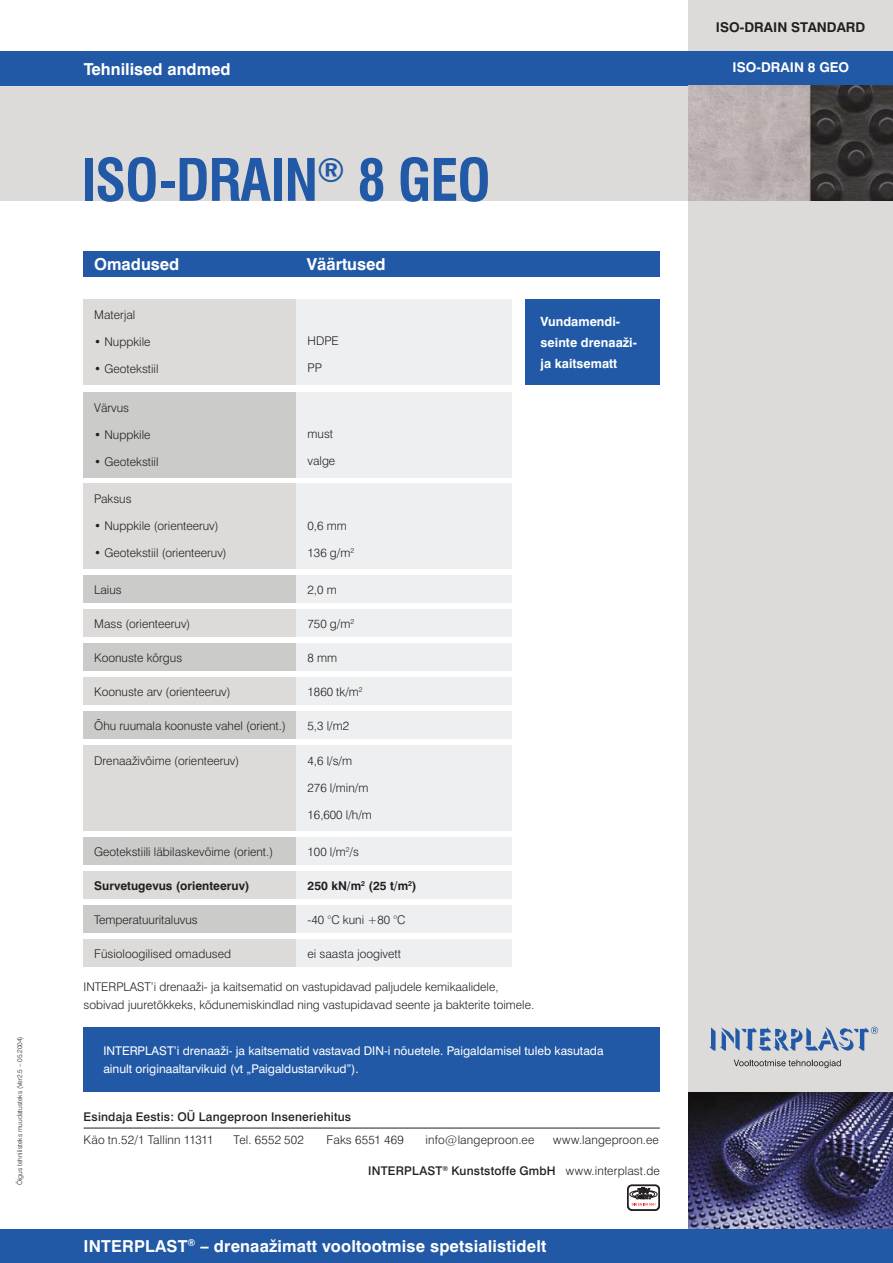
<style>
.page{position:relative;width:893px;height:1263px;background:#fff}
.page>*{position:absolute;margin:0;border:0;box-sizing:border-box;transform-origin:0 0}
.t1{font:700 condensed 57px "Swiss 721 BT";letter-spacing:-.02em;color:#2159a6}
.t2{font:700 16.5px "Swiss 721 BT";letter-spacing:.01em;color:#fff}
.t3{font:700 13.5px "Swiss 721 BT";color:#231f20}
.t4{font:700 13.5px "Swiss 721 BT";color:#fff}
.t5{font:700 12.75px/21px "Swiss 721 BT";color:#fff}
.t6{font:300 12px/18px "Swiss 721 BT";color:#231f20}
.t7{font:12px/18px "Swiss 721 BT";color:#fff}
.t8{font:500 12px "Swiss 721 BT";letter-spacing:.015em;color:#231f20}
.t9{font:700 12px "Swiss 721 BT";color:#231f20}
.t10{font:700 12px/16.5px "Helvetica";color:#fff}
.t11{font:300 12px "Swiss 721 BT";letter-spacing:.02em;color:#231f20}
.t12{font:300 6.75px "Swiss 721 BT";color:#231f20}
.s1{font-weight:300}
</style>
<div class="page">
<div style="left:0;top:75px;width:893px;height:126px;background:#dddbda"></div>
<div style="left:689px;top:0;width:204px;height:1263px;background:#dddbda"></div>
<img style="left:689px;top:1092px;width:204px;height:137px">
<div style="left:0;top:1229px;width:893px;height:34px;background:#2159a6"></div>
<div style="left:0;top:51px;width:893px;height:34px;background:#2159a6"></div>
<svg style="left:709px;top:1027px;width:169px;height:23px"></svg>
<svg style="left:734px;top:1060px;width:107px;height:8px"></svg>
<hr style="left:84px;top:1128px;width:576px;height:1px;background:#231f20">
<svg style="left:627px;top:1185px;width:33px;height:25px"></svg>
<div style="left:84px;top:251px;width:576px;height:25px;background:#2159a6"></div>
<div style="left:84px;top:575px;width:228px;height:28px;background:#cbcbca"></div>
<div style="left:297px;top:575px;width:215px;height:28px;background:#edeff0"></div>
<div style="left:84px;top:609px;width:228px;height:28px;background:#dddbda"></div>
<div style="left:297px;top:609px;width:215px;height:28px;background:#edeff0"></div>
<div style="left:84px;top:643px;width:228px;height:28px;background:#cbcbca"></div>
<div style="left:297px;top:643px;width:215px;height:28px;background:#edeff0"></div>
<div style="left:84px;top:677px;width:228px;height:28px;background:#dddbda"></div>
<div style="left:297px;top:677px;width:215px;height:28px;background:#edeff0"></div>
<div style="left:84px;top:871px;width:228px;height:27px;background:#dddbda"></div>
<div style="left:297px;top:871px;width:215px;height:27px;background:#edeff0"></div>
<div style="left:84px;top:905px;width:228px;height:27px;background:#cbcbca"></div>
<div style="left:297px;top:905px;width:215px;height:27px;background:#edeff0"></div>
<div style="left:84px;top:939px;width:228px;height:27px;background:#dddbda"></div>
<div style="left:297px;top:939px;width:215px;height:27px;background:#edeff0"></div>
<div style="left:84px;top:837px;width:228px;height:27px;background:#cbcbca"></div>
<div style="left:297px;top:837px;width:215px;height:27px;background:#edeff0"></div>
<div style="left:84px;top:711px;width:228px;height:28px;background:#cbcbca"></div>
<div style="left:297px;top:711px;width:215px;height:28px;background:#edeff0"></div>
<div style="left:84px;top:746px;width:228px;height:85px;background:#dddbda"></div>
<div style="left:297px;top:746px;width:215px;height:85px;background:#edeff0"></div>
<div style="left:84px;top:1028px;width:576px;height:64px;background:#2159a6"></div>
<img style="left:689px;top:85px;width:204px;height:116px">
<div style="left:525px;top:300px;width:135px;height:85px;background:#2159a6"></div>
<div style="left:84px;top:300px;width:228px;height:85px;background:#dddbda"></div>
<div style="left:297px;top:300px;width:215px;height:85px;background:#edeff0"></div>
<div style="left:84px;top:392px;width:228px;height:85px;background:#cbcbca"></div>
<div style="left:297px;top:392px;width:215px;height:85px;background:#edeff0"></div>
<div style="left:84px;top:484px;width:228px;height:85px;background:#dddbda"></div>
<div style="left:297px;top:484px;width:215px;height:85px;background:#edeff0"></div>
<p class="t12" style="left:16px;top:1185px;width:150px;rotate:-90deg">Õigus tehnilisteks muudatusteks (Ver2.5 – 05.2004)</p>
<h2 class="t2" style="left:84px;top:59px;width:148px">Tehnilised andmed</h2>
<h1 class="t1" style="left:81px;top:146px;width:411px">ISO-DRAIN<sup>®</sup> 8 GEO</h1>
<h2 class="t2" style="left:94px;top:254px;width:87px">Omadused</h2>
<h2 class="t2" style="left:307px;top:254px;width:80px">Väärtused</h2>
<p class="t6" style="left:94px;top:305px;width:43px">Materjal</p>
<p class="t6" style="left:94px;top:332px;width:58px">• Nuppkile</p>
<p class="t6" style="left:94px;top:359px;width:66px">• Geotekstiil</p>
<p class="t6" style="left:94px;top:398px;width:36px">Värvus</p>
<p class="t6" style="left:94px;top:425px;width:58px">• Nuppkile</p>
<p class="t6" style="left:94px;top:452px;width:66px">• Geotekstiil</p>
<p class="t6" style="left:94px;top:490px;width:39px">Paksus</p>
<p class="t6" style="left:94px;top:517px;width:126px">• Nuppkile (orienteeruv)</p>
<p class="t6" style="left:94px;top:544px;width:134px">• Geotekstiil (orienteeruv)</p>
<p class="t6" style="left:308px;top:332px;width:33px">HDPE</p>
<p class="t6" style="left:308px;top:359px;width:16px">PP</p>
<p class="t6" style="left:308px;top:425px;width:27px">must</p>
<p class="t6" style="left:308px;top:452px;width:29px">valge</p>
<p class="t6" style="left:308px;top:517px;width:41px">0,6 mm</p>
<p class="t6" style="left:308px;top:544px;width:48px">136 g/m<sup>2</sup></p>
<p class="t6" style="left:94px;top:581px;width:29px">Laius</p>
<p class="t6" style="left:308px;top:581px;width:31px">2,0 m</p>
<p class="t6" style="left:308px;top:615px;width:48px">750 g/m<sup>2</sup></p>
<p class="t6" style="left:308px;top:649px;width:31px">8 mm</p>
<p class="t6" style="left:308px;top:683px;width:57px">1860 tk/m<sup>2</sup></p>
<p class="t6" style="left:94px;top:615px;width:98px">Mass (orienteeruv)</p>
<p class="t6" style="left:94px;top:649px;width:90px">Koonuste kõrgus</p>
<p class="t6" style="left:94px;top:683px;width:138px">Koonuste arv (orienteeruv)</p>
<p class="t6" style="left:94px;top:717px;width:193px">Õhu ruumala koonuste vahel (orient.)</p>
<p class="t6" style="left:308px;top:717px;width:43px">5,3 l/m2</p>
<p class="t6" style="left:94px;top:751px;width:147px">Drenaaživõime (orienteeruv)</p>
<p class="t6" style="left:308px;top:751px;width:46px">4,6 l/s/m</p>
<p class="t6" style="left:308px;top:778px;width:62px">276 l/min/m</p>
<p class="t6" style="left:308px;top:805px;width:66px">16,600 l/h/m</p>
<p class="t6" style="left:94px;top:842px;width:180px">Geotekstiili läbilaskevõime (orient.)</p>
<p class="t6" style="left:308px;top:842px;width:53px">100 l/m<sup>2</sup>/s</p>
<p class="t5" style="left:541px;top:311px;width:98px">Vundamendi&shy;seinte drenaaži&shy;ja kaitsematt</p>
<p class="t10" style="left:542px;top:315px;width:80px">Geotekstiiliga drenaaži- ja kaitsematt</p>
<p class="t9" style="left:94px;top:878px;width:157px">Survetugevus (orienteeruv)</p>
<p class="t6" style="left:94px;top:910px;width:105px">Temperatuuritaluvus</p>
<p class="t6" style="left:94px;top:944px;width:138px">Füsioloogilised omadused</p>
<p class="t6" style="left:84px;top:977px;width:452px">INTERPLAST’i drenaaži- ja kaitsematid on vastupidavad paljudele kemikaalidele, sobivad juuretõkkeks, kõdunemiskindlad ning vastupidavad seente ja bakterite toimele.</p>
<p class="t9" style="left:308px;top:878px;width:111px">250 kN/m<sup>2</sup> (25 t/m<sup>2</sup>)</p>
<p class="t6" style="left:308px;top:910px;width:100px">-40 °C kuni +80 °C</p>
<p class="t6" style="left:308px;top:944px;width:95px">ei saasta joogivett</p>
<p class="t7" style="left:103px;top:1041px;width:502px">INTERPLAST’i drenaaži- ja kaitsematid vastavad DIN-i nõuetele. Paigaldamisel tuleb kasutada ainult originaaltarvikuid (vt „Paigaldustarvikud”).</p>
<p class="t8" style="left:84px;top:1110px;width:269px">Esindaja Eestis: OÜ Langeproon Inseneriehitus</p>
<p class="t6" style="left:84px;top:1130px;width:131px">Käo tn.52/1 Tallinn 11311</p>
<p class="t11" style="left:234px;top:1132px;width:72px">Tel. 6552 502</p>
<p class="t11" style="left:327px;top:1132px;width:79px">Faks 6551 469</p>
<p class="t6" style="left:426px;top:1130px;width:110px">info@langeproon.ee</p>
<p class="t6" style="left:553px;top:1130px;width:107px">www.langeproon.ee</p>
<p class="t8" style="left:368px;top:1164px;width:293px">INTERPLAST<sup>®</sup> Kunststoffe GmbH <span class="s1">www.interplast.de</span></p>
<h2 class="t2" style="left:84px;top:1236px;width:464px">INTERPLAST<sup>®</sup> – drenaažimatt vooltootmise spetsialistidelt</h2>
<p class="t3" style="left:716px;top:19px;width:151px">ISO-DRAIN STANDARD</p>
<p class="t4" style="left:733px;top:59px;width:118px">ISO-DRAIN 8 GEO</p>
</div>
